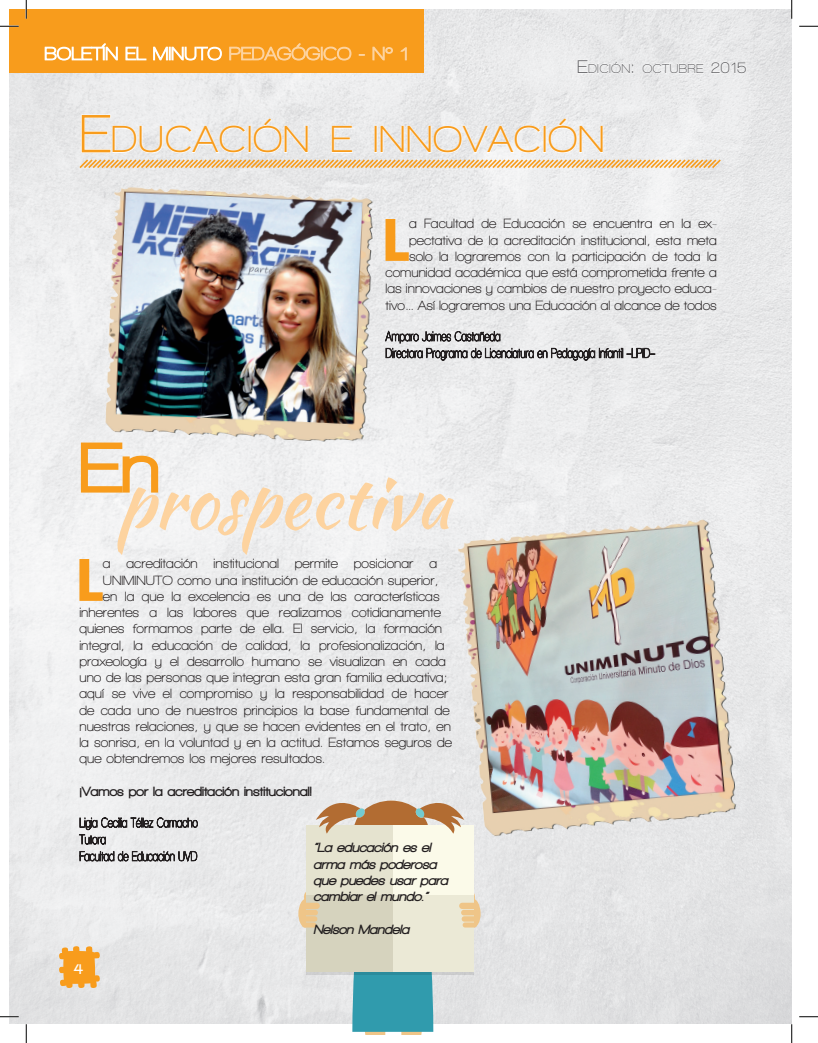
<style>
.page{position:relative;width:818px;height:1043px;background:#fff}
.page>*{position:absolute;margin:0;border:0;box-sizing:border-box;transform-origin:0 0}
.titulo_2{font:73.75px "Kaushan Script";color:#fdd39f}
.body_text{font:900 73.75px "Walkway";color:#f89c1c}
.CAPITAL{font:800 condensed 61.5px "Abadi";color:#f89c1c}
.TITULO_EDITORIAL{font:700 38.5px "Walkway";letter-spacing:.02em;color:#f89c1c}
.folio{font:900 15px "Walkway";color:#fff}
.CAPITAL-2{font:700 13.75px/16.2px "Walkway";color:#231f20;text-align:right}
.frases{font:italic 900 13.75px/16.2px "Walkway";color:#231f20}
.body_text-2{font:900 13.75px "Walkway";color:#231f20}
.t1{font:700 13.12px "Walkway";letter-spacing:.02em;color:#636366}
.s1{font-size:18.75px}
.s2{font-size:16.25px}
.s3{font-size:55px}
</style>
<div class="page">
<img style="left:9px;top:9px;width:782px;height:1014px">
<svg style="left:577px;top:60px;width:56px;height:14px"></svg>
<svg style="left:642px;top:63px;width:62px;height:11px"></svg>
<svg style="left:711px;top:62px;width:35px;height:12px"></svg>
<svg style="left:59px;top:945px;width:41px;height:43px;background:#f3af50"></svg>
<svg style="left:78px;top:114px;width:644px;height:56px"></svg>
<img style="left:99px;top:184px;width:282px;height:264px">
<img style="left:454px;top:516px;width:288px;height:324px">
<svg style="left:385px;top:330px;width:270px;height:30px;background:#b9b8b9"></svg>
<svg style="left:79px;top:817px;width:119px;height:45px;background:#b8b7b8"></svg>
<svg style="left:352px;top:974px;width:81px;height:60px;background:#399eae"></svg>
<div style="left:298px;top:898px;width:16px;height:29px;background:#efc588;border-radius:50%"></div>
<svg style="left:301px;top:889px;width:5px;height:14px"></svg>
<svg style="left:474px;top:889px;width:3px;height:11px"></svg>
<div style="left:465px;top:898px;width:15px;height:29px;background:#efc588;border-radius:50%"></div>
<svg style="left:306px;top:971px;width:168px;height:3px"></svg>
<div style="left:306px;top:825px;width:168px;height:146px;background:#fbfae9"></div>
<div style="left:306px;top:895px;width:168px;height:76px;background:#ebe9d6"></div>
<div style="left:306px;top:825px;width:86px;height:146px;background:linear-gradient(to right,#dcd9c4,#dad8c3)"></div>
<div style="left:459px;top:902px;width:18px;height:7px;background:#efc588;border-radius:3px"></div>
<div style="left:461px;top:909px;width:16px;height:6px;background:#efc588;border-radius:3px"></div>
<div style="left:461px;top:916px;width:16px;height:5px;background:#efc588;border-radius:3px"></div>
<div style="left:462px;top:922px;width:15px;height:5px;background:#efc588;border-radius:3px"></div>
<div style="left:302px;top:902px;width:18px;height:7px;background:#efc588;border-radius:3px"></div>
<div style="left:302px;top:909px;width:16px;height:6px;background:#efc588;border-radius:3px"></div>
<div style="left:302px;top:916px;width:15px;height:5px;background:#efc588;border-radius:3px"></div>
<div style="left:302px;top:922px;width:14px;height:5px;background:#efc588;border-radius:3px"></div>
<svg style="left:316px;top:800px;width:148px;height:58px"></svg>
<div style="left:9px;top:9px;width:414px;height:64px;background:#f89c1c"></div>
<svg style="left:45px;top:43px;width:73px;height:18px"></svg>
<svg style="left:126px;top:47px;width:20px;height:13px"></svg>
<svg style="left:153px;top:47px;width:69px;height:14px"></svg>
<svg style="left:229px;top:43px;width:122px;height:18px"></svg>
<svg style="left:372px;top:47px;width:21px;height:13px"></svg>
<svg style="left:400px;top:47px;width:7px;height:13px"></svg>
<svg style="left:0;top:25px;width:19px;height:2px"></svg>
<svg style="left:799px;top:25px;width:19px;height:2px"></svg>
<svg style="left:0;top:1015px;width:19px;height:2px"></svg>
<svg style="left:799px;top:1016px;width:19px;height:1px"></svg>
<svg style="left:25px;top:0;width:2px;height:19px"></svg>
<svg style="left:25px;top:1024px;width:2px;height:18px"></svg>
<svg style="left:790px;top:0;width:2px;height:19px"></svg>
<svg style="left:791px;top:1024px;width:1px;height:18px"></svg>
<p class="t1" style="left:577px;top:61px;width:171px"><span class="s1">E</span>DICIÓN<span class="s1">:</span> OCTUBRE <span class="s2">2015</span></p>
<p class="TITULO_EDITORIAL" style="left:79px;top:119px;width:87px"><span class="s3">E</span>DUCAC</p>
<p class="TITULO_EDITORIAL" style="left:247px;top:119px;width:358px">IÓN E INNOVACIÓN</p>
<p class="CAPITAL-2" style="left:385px;top:215px;width:333px">a Facultad de Educación se encuentra en la ex&shy;pectativa de la acreditación institucional, esta meta solo la lograremos con la participación de toda la comunidad académica que está comprometida frente a las innovaciones y cambios de nuestro proyecto educa&shy;tivo… Así lograremos una Educación al alcance de todos</p>
<p class="CAPITAL" style="left:382px;top:205px;width:27px">L</p>
<p class="body_text" style="left:79px;top:428px;width:82px">En</p>
<p class="titulo_2" style="left:117px;top:448px;width:334px">prospectiva</p>
<p class="CAPITAL" style="left:76px;top:544px;width:27px">L</p>
<p class="CAPITAL-2" style="left:103px;top:555px;width:335px">a acreditación institucional permite posicionar a</p>
<p class="CAPITAL-2" style="left:103px;top:571px;width:337px">UNIMINUTO como una institución de educación superior,</p>
<p class="CAPITAL-2" style="left:103px;top:588px;width:338px">en la que la excelencia es una de las características</p>
<p class="CAPITAL-2" style="left:79px;top:604px;width:363px">inherentes a las labores que realizamos cotidianamente</p>
<p class="CAPITAL-2" style="left:79px;top:620px;width:364px">quienes formamos parte de ella. El servicio, la formación</p>
<p class="CAPITAL-2" style="left:79px;top:636px;width:367px">integral, la educación de calidad, la profesionalización, la</p>
<p class="CAPITAL-2" style="left:79px;top:653px;width:368px">praxeología y el desarrollo humano se visualizan en cada</p>
<p class="CAPITAL-2" style="left:79px;top:669px;width:369px">uno de las personas que integran esta gran familia educativa;</p>
<p class="CAPITAL-2" style="left:79px;top:685px;width:370px">aquí se vive el compromiso y la responsabilidad de hacer</p>
<p class="CAPITAL-2" style="left:79px;top:701px;width:371px">de cada uno de nuestros principios la base fundamental de</p>
<p class="CAPITAL-2" style="left:79px;top:718px;width:373px">nuestras relaciones, y que se hacen evidentes en el trato, en</p>
<p class="CAPITAL-2" style="left:79px;top:734px;width:374px">la sonrisa, en la voluntad y en la actitud. Estamos seguros de</p>
<p class="CAPITAL-2" style="left:79px;top:750px;width:247px">que obtendremos los mejores resultados.</p>
<p class="body_text-2" style="left:79px;top:784px;width:234px">¡Vamos por la acreditación institucional!</p>
<p class="folio" style="left:74px;top:960px;width:10px">4</p>
<p class="frases" style="left:313px;top:839px;width:136px">“La educación es el arma más poderosa que puedes usar para cambiar el mundo.”</p>
<p class="frases" style="left:313px;top:920px;width:97px">Nelson Mandela</p>
</div>
